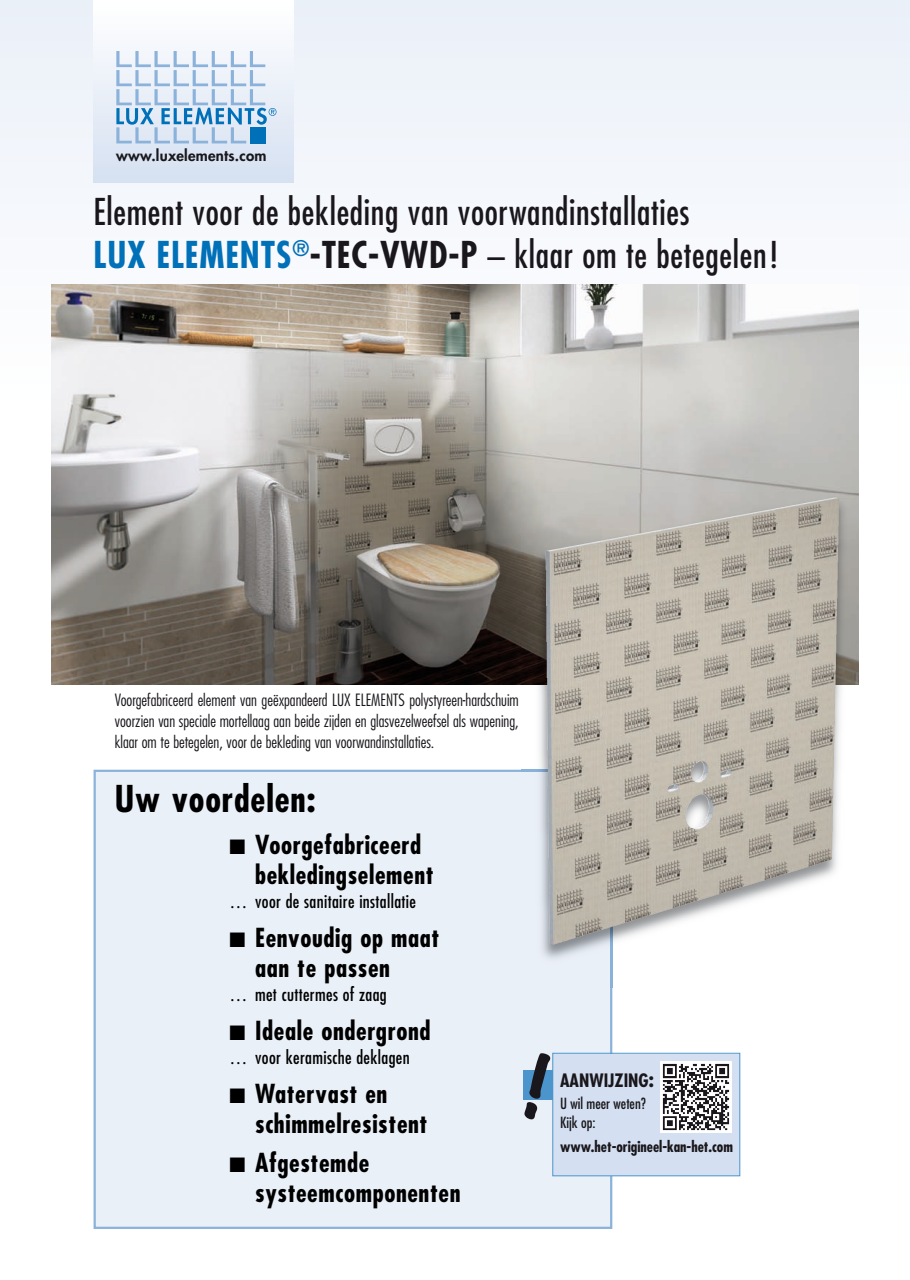
<style>
.page{position:relative;width:910px;height:1280px;background:#fff}
.page>*{position:absolute;margin:0;border:0;box-sizing:border-box;transform-origin:0 0}
.t1{font:condensed 36px/42px "Futura";letter-spacing:.02em;color:#1a171c}
.t2{font:700 condensed 36px "Futura";letter-spacing:.025em;color:#000}
.t3{font:700 condensed 25.5px/30px "Futura";letter-spacing:.025em;color:#000}
.t4{font:condensed 18px "Futura";letter-spacing:.02em;color:#000}
.t5{font:700 condensed 18px "Futura";color:#1a171c}
.t6{font:300 condensed 16.5px/21px "Futura";color:#1a171c;text-align:justify}
.t7{font:700 condensed 15px "Futura";color:#1a171c}
.t8{font:condensed 15px/19.4px "Futura";color:#1a171c}
.t9{font:800 15px "Futura";letter-spacing:.015em;color:#1a171c}
.s1{font-weight:700;color:#0070b8}
.s2{font-weight:700}
.s3{font-size:21px}
</style>
<div class="page">
<div style="left:0;top:0;width:910px;height:412px;background:#f3f6fb"></div>
<div style="left:96px;top:772px;width:514px;height:455px;background:#eaf0f8"></div>
<img style="left:51px;top:285px;width:808px;height:399px">
<div style="left:94px;top:0;width:199px;height:183px;background:linear-gradient(to bottom,#fff,#d5e0f1)"></div>
<svg style="left:116px;top:51px;width:160px;height:92px"></svg>
<img style="left:522px;top:685px;width:319px;height:302px">
<img style="left:522px;top:770px;width:90px;height:217px">
<img style="left:522px;top:494px;width:337px;height:191px">
<img style="left:546px;top:498px;width:293px;height:446px">
<div style="left:553px;top:1054px;width:186px;height:121px;background:#d4e0f1"></div>
<div style="left:552px;top:1053px;width:188px;height:123px;border:1px solid #4c95cc"></div>
<div style="left:523px;top:1070px;width:30px;height:29px;background:#4c95cc"></div>
<img style="left:661px;top:1061px;width:70px;height:71px">
<svg style="left:523px;top:1099px;width:28px;height:1px"></svg>
<p class="t9" style="left:116px;top:149px;width:152px">www.luxelements.com</p>
<h1 class="t1" style="left:94px;top:194px;width:686px">Element voor de bekleding van voorwandinstallaties<br><span class="s1">LUX ELEMENTS</span><sup>®</sup><span class="s2">-TEC-VWD-P</span> – klaar om te betegelen!</h1>
<p class="t6" style="left:115px;top:691px;width:405px">Voorgefabriceerd element van geëxpandeerd LUX ELEMENTS polystyreen-hardschuim voorzien van speciale mortellaag aan beide zijden en glasvezelweefsel als wapening, klaar om te betegelen, voor de bekleding van voorwandinstallaties.</p>
<h1 class="t2" style="left:115px;top:782px;width:202px">Uw voordelen:</h1>
<h2 class="t3" style="left:255px;top:831px;width:180px;text-indent:-26px">■ Voorgefabriceerd bekledingselement</h2>
<p class="t4" style="left:230px;top:892px;width:188px">… voor de sanitaire installatie</p>
<h2 class="t3" style="left:255px;top:924px;width:186px;text-indent:-26px">■ Eenvoudig op maat aan te passen</h2>
<p class="t4" style="left:230px;top:985px;width:159px">… met cuttermes of zaag</p>
<h2 class="t3" style="left:230px;top:1017px;width:202px">■ Ideale ondergrond</h2>
<p class="t4" style="left:230px;top:1048px;width:182px">… voor keramische deklagen</p>
<h2 class="t3" style="left:255px;top:1080px;width:174px;text-indent:-26px">■ Watervast en schimmelresistent</h2>
<h2 class="t3" style="left:255px;top:1149px;width:207px;text-indent:-26px">■ Afgestemde systeemcomponenten</h2>
<p class="t5" style="left:560px;top:1072px;width:95px">AANWIJZING<span class="s3">:</span></p>
<p class="t8" style="left:560px;top:1095px;width:87px">U wil meer weten?<br>Kijk op:</p>
<p class="t7" style="left:560px;top:1140px;width:174px">www.het-origineel-kan-het.com</p>
</div>
